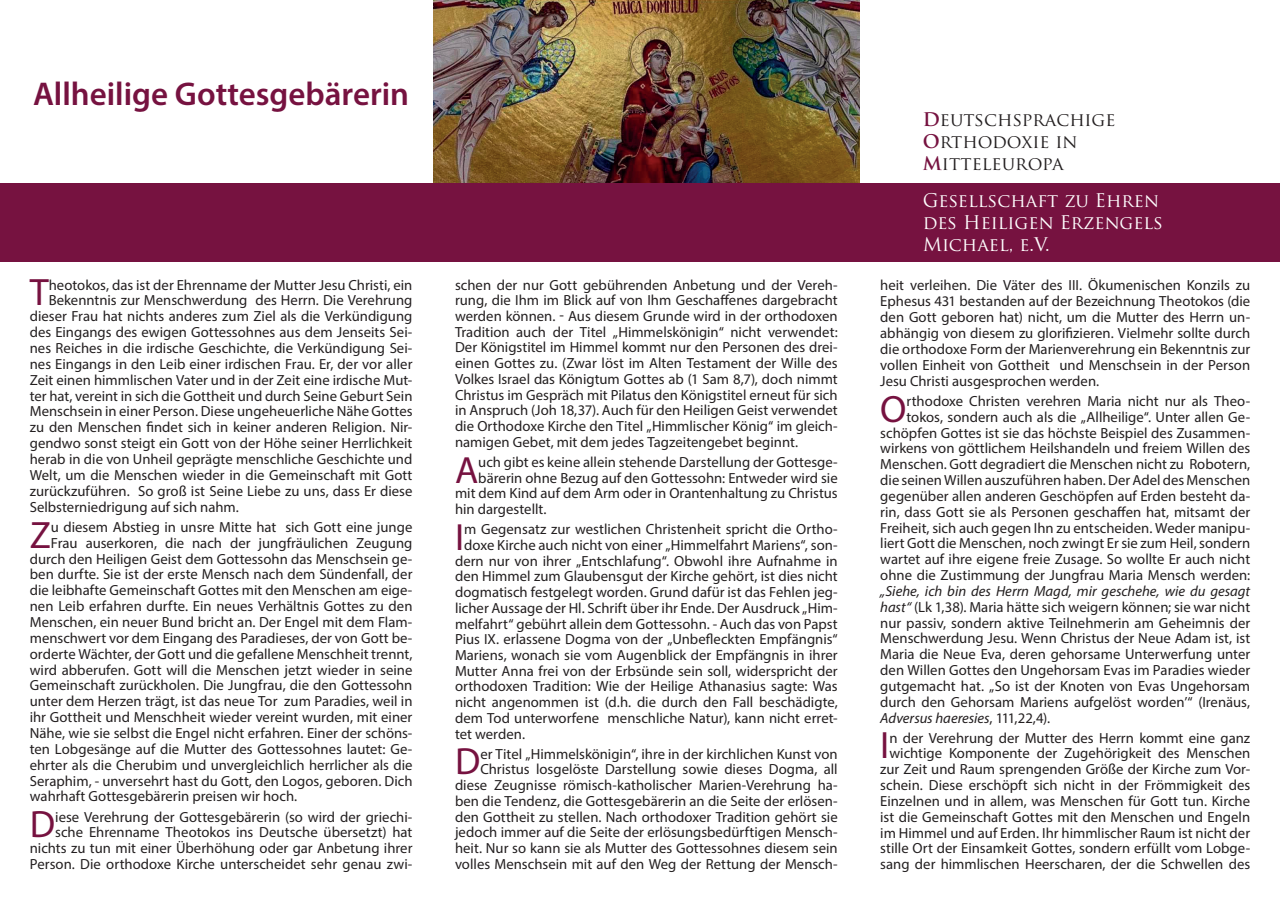
<style>
.page{position:relative;width:1280px;height:910px;background:#fff}
.page>*{position:absolute;margin:0;border:0;box-sizing:border-box;transform-origin:0 0}
.t1{font:38.25px "Myriad Pro";color:#761240}
.t2{font:38.1px "Myriad Pro";color:#761240}
.t3{font:600 33px "Myriad Pro";color:#761240}
.t4{font:18.3px/22px "Trajan Pro";color:#fff}
.t5{font:18.3px/22px "Trajan Pro";color:#231f20}
.t6{font:14.7px/15.9px "Myriad Pro";color:#231f20;text-align:right}
.s1{font-weight:700;color:#761240}
.s2{font-style:italic}
</style>
<div class="page">
<img style="left:434px;top:0;width:425px;height:183px">
<div style="left:0;top:183px;width:1280px;height:78px;background:#761240"></div>
<h3 class="t3" style="left:33px;top:73px;width:377px">Allheilige Gottesgebärerin</h3>
<h1 class="t1" style="left:30px;top:269px;width:21px">T</h1>
<p class="t6" style="left:49px;top:276px;width:365px">heotokos, das ist der Ehrenname der Mutter Jesu Christi, ein</p>
<p class="t6" style="left:49px;top:292px;width:365px">Bekenntnis zur Menschwerdung des Herrn. Die Verehrung</p>
<p class="t6" style="left:30px;top:308px;width:384px">dieser Frau hat nichts anderes zum Ziel als die Verkündigung</p>
<p class="t6" style="left:30px;top:324px;width:384px">des Eingangs des ewigen Gottessohnes aus dem Jenseits Sei-</p>
<p class="t6" style="left:30px;top:340px;width:384px">nes Reiches in die irdische Geschichte, die Verkündigung Sei-</p>
<p class="t6" style="left:30px;top:356px;width:384px">nes Eingangs in den Leib einer irdischen Frau. Er, der vor aller</p>
<p class="t6" style="left:30px;top:372px;width:384px">Zeit einen himmlischen Vater und in der Zeit eine irdische Mut-</p>
<p class="t6" style="left:30px;top:387px;width:384px">ter hat, vereint in sich die Gottheit und durch Seine Geburt Sein</p>
<p class="t6" style="left:30px;top:403px;width:384px">Menschsein in einer Person. Diese ungeheuerliche Nähe Gottes</p>
<p class="t6" style="left:30px;top:419px;width:384px">zu den Menschen findet sich in keiner anderen Religion. Nir-</p>
<p class="t6" style="left:30px;top:435px;width:384px">gendwo sonst steigt ein Gott von der Höhe seiner Herrlichkeit</p>
<p class="t6" style="left:30px;top:451px;width:384px">herab in die von Unheil geprägte menschliche Geschichte und</p>
<p class="t6" style="left:30px;top:467px;width:384px">Welt, um die Menschen wieder in die Gemeinschaft mit Gott</p>
<p class="t6" style="left:30px;top:483px;width:384px">zurückzuführen. So groß ist Seine Liebe zu uns, dass Er diese</p>
<p class="t6" style="left:30px;top:499px;width:211px">Selbsterniedrigung auf sich nahm.</p>
<h1 class="t1" style="left:30px;top:511px;width:23px">Z</h1>
<p class="t6" style="left:51px;top:519px;width:363px">u diesem Abstieg in unsre Mitte hat sich Gott eine junge</p>
<p class="t6" style="left:51px;top:534px;width:363px">Frau auserkoren, die nach der jungfräulichen Zeugung</p>
<p class="t6" style="left:30px;top:550px;width:384px">durch den Heiligen Geist dem Gottessohn das Menschsein ge-</p>
<p class="t6" style="left:30px;top:566px;width:384px">ben durfte. Sie ist der erste Mensch nach dem Sündenfall, der</p>
<p class="t6" style="left:30px;top:582px;width:384px">die leibhafte Gemeinschaft Gottes mit den Menschen am eige-</p>
<p class="t6" style="left:30px;top:598px;width:384px">nen Leib erfahren durfte. Ein neues Verhältnis Gottes zu den</p>
<p class="t6" style="left:30px;top:614px;width:384px">Menschen, ein neuer Bund bricht an. Der Engel mit dem Flam-</p>
<p class="t6" style="left:30px;top:630px;width:384px">menschwert vor dem Eingang des Paradieses, der von Gott be-</p>
<p class="t6" style="left:30px;top:646px;width:384px">orderte Wächter, der Gott und die gefallene Menschheit trennt,</p>
<p class="t6" style="left:30px;top:661px;width:384px">wird abberufen. Gott will die Menschen jetzt wieder in seine</p>
<p class="t6" style="left:30px;top:677px;width:384px">Gemeinschaft zurückholen. Die Jungfrau, die den Gottessohn</p>
<p class="t6" style="left:30px;top:693px;width:384px">unter dem Herzen trägt, ist das neue Tor zum Paradies, weil in</p>
<p class="t6" style="left:30px;top:709px;width:384px">ihr Gottheit und Menschheit wieder vereint wurden, mit einer</p>
<p class="t6" style="left:30px;top:725px;width:384px">Nähe, wie sie selbst die Engel nicht erfahren. Einer der schöns-</p>
<p class="t6" style="left:30px;top:741px;width:384px">ten Lobgesänge auf die Mutter des Gottessohnes lautet: Ge-</p>
<p class="t6" style="left:30px;top:757px;width:384px">ehrter als die Cherubim und unvergleichlich herrlicher als die</p>
<p class="t6" style="left:30px;top:772px;width:384px">Seraphim, - unversehrt hast du Gott, den Logos, geboren. Dich</p>
<p class="t6" style="left:30px;top:788px;width:269px">wahrhaft Gottesgebärerin preisen wir hoch.</p>
<h1 class="t1" style="left:30px;top:801px;width:27px">D</h1>
<p class="t6" style="left:30px;top:808px;width:384px">iese Verehrung der Gottesgebärerin (so wird der griechi&shy;sche Ehrenname Theotokos ins Deutsche übersetzt) hat nichts zu tun mit einer Überhöhung oder gar Anbetung ihrer Person. Die orthodoxe Kirche unterscheidet sehr genau zwi-</p>
<p class="t6" style="left:455px;top:276px;width:384px;text-align:justify">schen der nur Gott gebührenden Anbetung und der Vereh&shy;rung, die Ihm im Blick auf von Ihm Geschaffenes dargebracht werden können. - Aus diesem Grunde wird in der orthodoxen Tradition auch der Titel „Himmelskönigin“ nicht verwendet:<br>Der Königstitel im Himmel kommt nur den Personen des drei&shy;einen Gottes zu. (Zwar löst im Alten Testament der Wille des Volkes Israel das Königtum Gottes ab (1 Sam 8,7), doch nimmt Christus im Gespräch mit Pilatus den Königstitel erneut für sich in Anspruch (Joh 18,37). Auch für den Heiligen Geist verwendet die Orthodoxe Kirche den Titel „Himmlischer König“ im gleich&shy;namigen Gebet, mit dem jedes Tagzeitengebet beginnt.</p>
<h2 class="t2" style="left:455px;top:446px;width:25px">A</h2>
<p class="t6" style="left:478px;top:454px;width:361px">uch gibt es keine allein stehende Darstellung der Gottesge-</p>
<p class="t6" style="left:478px;top:469px;width:361px">bärerin ohne Bezug auf den Gottessohn: Entweder wird sie</p>
<p class="t6" style="left:455px;top:485px;width:384px">mit dem Kind auf dem Arm oder in Orantenhaltung zu Christus</p>
<p class="t6" style="left:455px;top:501px;width:93px">hin dargestellt.</p>
<h2 class="t2" style="left:455px;top:514px;width:11px">I</h2>
<p class="t6" style="left:464px;top:521px;width:375px">m Gegensatz zur westlichen Christenheit spricht die Ortho-</p>
<p class="t6" style="left:464px;top:537px;width:375px">doxe Kirche auch nicht von einer „Himmelfahrt Mariens“, son-</p>
<p class="t6" style="left:455px;top:552px;width:384px">dern nur von ihrer „Entschlafung“. Obwohl ihre Aufnahme in</p>
<p class="t6" style="left:455px;top:568px;width:384px">den Himmel zum Glaubensgut der Kirche gehört, ist dies nicht</p>
<p class="t6" style="left:455px;top:584px;width:384px">dogmatisch festgelegt worden. Grund dafür ist das Fehlen jeg-</p>
<p class="t6" style="left:455px;top:600px;width:384px">licher Aussage der Hl. Schrift über ihr Ende. Der Ausdruck „Him-</p>
<p class="t6" style="left:455px;top:615px;width:384px">melfahrt“ gebührt allein dem Gottessohn. - Auch das von Papst</p>
<p class="t6" style="left:455px;top:631px;width:384px">Pius IX. erlassene Dogma von der „Unbefleckten Empfängnis“</p>
<p class="t6" style="left:455px;top:647px;width:384px">Mariens, wonach sie vom Augenblick der Empfängnis in ihrer</p>
<p class="t6" style="left:455px;top:663px;width:384px">Mutter Anna frei von der Erbsünde sein soll, widerspricht der</p>
<p class="t6" style="left:455px;top:678px;width:384px">orthodoxen Tradition: Wie der Heilige Athanasius sagte: Was</p>
<p class="t6" style="left:455px;top:694px;width:384px">nicht angenommen ist (d.h. die durch den Fall beschädigte,</p>
<p class="t6" style="left:455px;top:710px;width:384px">dem Tod unterworfene menschliche Natur), kann nicht erret-</p>
<p class="t6" style="left:455px;top:726px;width:72px">tet werden.</p>
<h2 class="t2" style="left:455px;top:738px;width:27px">D</h2>
<p class="t6" style="left:455px;top:746px;width:384px">er Titel „Himmelskönigin“, ihre in der kirchlichen Kunst von Christus losgelöste Darstellung sowie dieses Dogma, all diese Zeugnisse römisch-katholischer Marien-Verehrung ha&shy;ben die Tendenz, die Gottesgebärerin an die Seite der erlösen&shy;den Gottheit zu stellen. Nach orthodoxer Tradition gehört sie jedoch immer auf die Seite der erlösungsbedürftigen Mensch&shy;heit. Nur so kann sie als Mutter des Gottessohnes diesem sein volles Menschsein mit auf den Weg der Rettung der Mensch-</p>
<p class="t5" style="left:923px;top:108px;width:194px"><span class="s1">D</span>eutschsprachige<br><span class="s1">O</span>rthodoxie in<br><span class="s1">M</span>itteleuropa</p>
<p class="t4" style="left:923px;top:189px;width:242px">Gesellschaft zu Ehren des Heiligen Erzengels<br>Michael, e.V.</p>
<p class="t6" style="left:880px;top:276px;width:371px;text-align:justify">heit verleihen. Die Väter des III. Ökumenischen Konzils zu Ephesus 431 bestanden auf der Bezeichnung Theotokos (die den Gott geboren hat) nicht, um die Mutter des Herrn un&shy;abhängig von diesem zu glorifizieren. Vielmehr sollte durch die orthodoxe Form der Marienverehrung ein Bekenntnis zur vollen Einheit von Gottheit und Menschsein in der Person Jesu Christi ausgesprochen werden.</p>
<h1 class="t1" style="left:880px;top:385px;width:28px">O</h1>
<p class="t6" style="left:880px;top:393px;width:371px">rthodoxe Christen verehren Maria nicht nur als Theo&shy;tokos, sondern auch als die „Allheilige“. Unter allen Ge&shy;schöpfen Gottes ist sie das höchste Beispiel des Zusammen&shy;wirkens von göttlichem Heilshandeln und freiem Willen des Menschen. Gott degradiert die Menschen nicht zu Robotern, die seinen Willen auszuführen haben. Der Adel des Menschen gegenüber allen anderen Geschöpfen auf Erden besteht da&shy;rin, dass Gott sie als Personen geschaffen hat, mitsamt der Freiheit, sich auch gegen Ihn zu entscheiden. Weder manipu&shy;liert Gott die Menschen, noch zwingt Er sie zum Heil, sondern wartet auf ihre eigene freie Zusage. So wollte Er auch nicht ohne die Zustimmung der Jungfrau Maria Mensch werden:</p>
<p class="t6" style="left:880px;top:583px;width:371px;text-align:justify"><span class="s2">„Siehe, ich bin des Herrn Magd, mir geschehe, wie du gesagt hast“</span> (Lk 1,38). Maria hätte sich weigern können; sie war nicht nur passiv, sondern aktive Teilnehmerin am Geheimnis der Menschwerdung Jesu. Wenn Christus der Neue Adam ist, ist Maria die Neue Eva, deren gehorsame Unterwerfung unter den Willen Gottes den Ungehorsam Evas im Paradies wieder gutgemacht hat. „So ist der Knoten von Evas Ungehorsam durch den Gehorsam Mariens aufgelöst worden’“ (Irenäus, <span class="s2">Adversus haeresies</span>, 111,22,4).</p>
<h1 class="t1" style="left:880px;top:722px;width:11px">I</h1>
<p class="t6" style="left:880px;top:729px;width:371px">n der Verehrung der Mutter des Herrn kommt eine ganz wichtige Komponente der Zugehörigkeit des Menschen zur Zeit und Raum sprengenden Größe der Kirche zum Vor&shy;schein. Diese erschöpft sich nicht in der Frömmigkeit des Einzelnen und in allem, was Menschen für Gott tun. Kirche ist die Gemeinschaft Gottes mit den Menschen und Engeln im Himmel und auf Erden. Ihr himmlischer Raum ist nicht der stille Ort der Einsamkeit Gottes, sondern erfüllt vom Lobge&shy;sang der himmlischen Heerscharen, der die Schwellen des</p>
</div>
